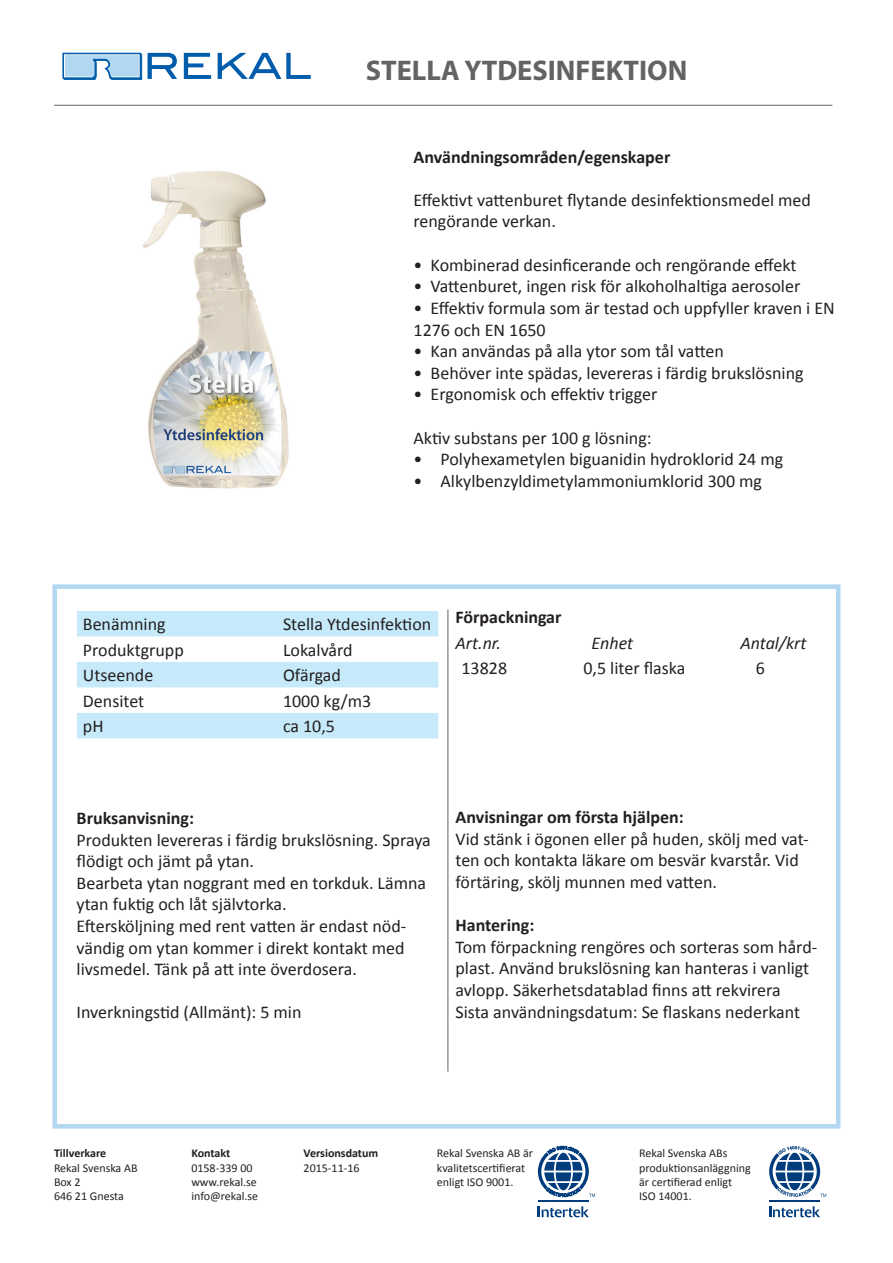
<style>
.page{position:relative;width:893px;height:1263px;background:#fff}
.page>*{position:absolute;margin:0;border:0;box-sizing:border-box;transform-origin:0 0}
.t1{font:700 28.5px "Myriad Pro";color:#636366}
.t2{font:18px/21.6px "Calibri";color:#231f20}
.t3{font:700 18px "Calibri";color:#231f20}
.t4{font:italic 18px "Calibri";color:#231f20}
.t5{font:12px/14.4px "Calibri";color:#231f20}
.t6{font:700 12px "Calibri";color:#231f20}
</style>
<div class="page">
<div style="left:52px;top:584px;width:788px;height:544px;border:4px solid #b2d7f1"></div>
<img style="left:143px;top:171px;width:146px;height:318px">
<svg style="left:148px;top:53px;width:29px;height:26px"></svg>
<svg style="left:184px;top:53px;width:27px;height:26px"></svg>
<svg style="left:218px;top:53px;width:93px;height:26px"></svg>
<svg style="left:63px;top:53px;width:79px;height:26px;background:#9dc6e5"></svg>
<hr style="left:54px;top:105px;width:778px;height:1px;background:#636366">
<hr style="left:447px;top:609px;width:1px;height:462px;background:#636366">
<svg style="left:77px;top:611px;width:361px;height:127px;fill:#c6eafa"></svg>
<svg style="left:769px;top:1206px;width:51px;height:11px"></svg>
<hr style="left:769px;top:1201px;width:51px;height:1px;background:#013d7d">
<svg style="left:769px;top:1146px;width:57px;height:51px"></svg>
<svg style="left:538px;top:1206px;width:51px;height:11px"></svg>
<hr style="left:538px;top:1201px;width:51px;height:1px;background:#013d7d">
<svg style="left:538px;top:1146px;width:57px;height:51px"></svg>
<h1 class="t1" style="left:366px;top:52px;width:323px">STELLA YTDESINFEKTION</h1>
<p class="t3" style="left:414px;top:145px;width:258px">Användningsområden/egenskaper</p>
<p class="t2" style="left:414px;top:189px;width:399px">Effektivt vattenburet flytande desinfektionsmedel med rengörande verkan.</p>
<p class="t2" style="left:414px;top:254px;width:384px">• Kombinerad desinficerande och rengörande effekt</p>
<p class="t2" style="left:414px;top:276px;width:388px">• Vattenburet, ingen risk för alkoholhaltiga aerosoler</p>
<p class="t2" style="left:414px;top:297px;width:423px">• Effektiv formula som är testad och uppfyller kraven i EN<br>1276 och EN 1650</p>
<p class="t2" style="left:414px;top:340px;width:312px">• Kan användas på alla ytor som tål vatten</p>
<p class="t2" style="left:414px;top:362px;width:392px">• Behöver inte spädas, levereras i färdig brukslösning</p>
<p class="t2" style="left:414px;top:384px;width:245px">• Ergonomisk och effektiv trigger</p>
<p class="t2" style="left:414px;top:427px;width:240px">Aktiv substans per 100 g lösning:</p>
<p class="t2" style="left:414px;top:448px;width:371px">• Polyhexametylen biguanidin hydroklorid 24 mg</p>
<p class="t2" style="left:414px;top:470px;width:350px">• Alkylbenzyldimetylammoniumklorid 300 mg</p>
<p class="t2" style="left:83px;top:614px;width:84px">Benämning</p>
<p class="t2" style="left:283px;top:614px;width:150px">Stella Ytdesinfektion</p>
<p class="t2" style="left:83px;top:639px;width:102px">Produktgrupp</p>
<p class="t2" style="left:283px;top:639px;width:71px">Lokalvård</p>
<p class="t2" style="left:83px;top:665px;width:72px">Utseende</p>
<p class="t2" style="left:283px;top:665px;width:59px">Ofärgad</p>
<p class="t2" style="left:83px;top:690px;width:63px">Densitet</p>
<p class="t2" style="left:283px;top:690px;width:90px">1000 kg/m3</p>
<p class="t2" style="left:83px;top:716px;width:22px">pH</p>
<p class="t2" style="left:283px;top:716px;width:54px">ca 10,5</p>
<p class="t3" style="left:455px;top:605px;width:108px">Förpackningar</p>
<p class="t4" style="left:455px;top:630px;width:47px">Art.nr.</p>
<p class="t4" style="left:592px;top:630px;width:43px">Enhet</p>
<p class="t4" style="left:740px;top:630px;width:68px">Antal/krt</p>
<p class="t2" style="left:461px;top:657px;width:47px">13828</p>
<p class="t2" style="left:583px;top:657px;width:103px">0,5 liter flaska</p>
<p class="t2" style="left:756px;top:657px;width:11px">6</p>
<p class="t3" style="left:77px;top:806px;width:119px">Bruksanvisning:</p>
<p class="t2" style="left:77px;top:829px;width:356px">Produkten levereras i färdig brukslösning. Spraya flödigt och jämt på ytan.<br>Bearbeta ytan noggrant med en torkduk. Lämna ytan fuktig och låt självtorka.<br>Eftersköljning med rent vatten är endast nöd&shy;vändig om ytan kommer i direkt kontakt med livsmedel. Tänk på att inte överdosera.</p>
<p class="t2" style="left:77px;top:1002px;width:226px">Inverkningstid (Allmänt): 5 min</p>
<p class="t3" style="left:455px;top:806px;width:230px">Anvisningar om första hjälpen:</p>
<p class="t2" style="left:455px;top:828px;width:355px">Vid stänk i ögonen eller på huden, skölj med vat&shy;ten och kontakta läkare om besvär kvarstår. Vid förtäring, skölj munnen med vatten.</p>
<p class="t3" style="left:455px;top:914px;width:80px">Hantering:</p>
<p class="t2" style="left:455px;top:936px;width:363px">Tom förpackning rengöres och sorteras som hård&shy;plast. Använd brukslösning kan hanteras i vanligt avlopp. Säkerhetsdatablad finns att rekvirera Sista användningsdatum: Se flaskans nederkant</p>
<p class="t6" style="left:54px;top:1145px;width:54px">Tillverkare</p>
<p class="t5" style="left:54px;top:1160px;width:85px">Rekal Svenska AB<br>Box 2<br>646 21 Gnesta</p>
<p class="t6" style="left:191px;top:1145px;width:40px">Kontakt</p>
<p class="t5" style="left:191px;top:1160px;width:68px">0158-339 00 www.rekal.se info@rekal.se</p>
<p class="t6" style="left:304px;top:1145px;width:76px">Versionsdatum</p>
<p class="t5" style="left:304px;top:1160px;width:58px">2015-11-16</p>
<p class="t5" style="left:437px;top:1146px;width:98px">Rekal Svenska AB är kvalitetscertifierat enligt ISO 9001.</p>
<p class="t5" style="left:639px;top:1146px;width:113px">Rekal Svenska ABs produktionsanläggning är certifierad enligt<br>ISO 14001.</p>
</div>
